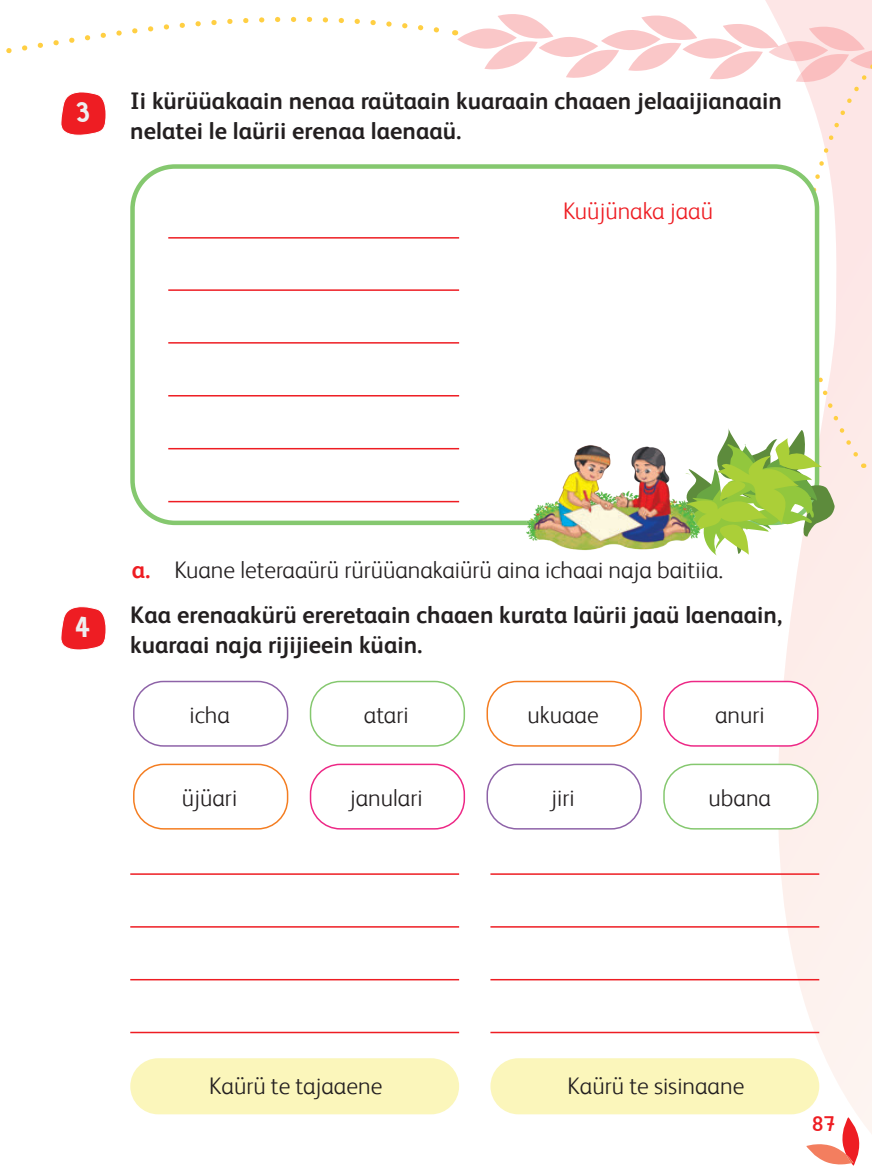
<style>
.page{position:relative;width:872px;height:1170px;background:#fff}
.page>*{position:absolute;margin:0;border:0;box-sizing:border-box;transform-origin:0 0}
.t1{font:30px "Glitter Candy";color:#eeeeef}
.t2{font:700 24px/30px "Dune";color:#231f20}
.t3{font:24px "Dune";color:#231f20}
.t4{font:24px "Dune";color:#ee1d23}
.t5{font:700 21px "Dune";color:#ee1d23}
.s1{font-weight:700;color:#ee1d23}
</style>
<div class="page">
<svg style="left:761px;top:0;width:111px;height:1166px"></svg>
<svg style="left:6px;top:16px;width:447px;height:176px"></svg>
<svg style="left:766px;top:82px;width:106px;height:378px"></svg>
<svg style="left:454px;top:14px;width:418px;height:68px"></svg>
<svg style="left:806px;top:1117px;width:54px;height:48px"></svg>
<div style="left:132px;top:166px;width:685px;height:357px;background:#fff;border-radius:43px"></div>
<div style="left:130px;top:164px;width:689px;height:361px;border:4px solid #85c86f;border-radius:43px"></div>
<svg style="left:706px;top:428px;width:129px;height:127px"></svg>
<img style="left:519px;top:445px;width:187px;height:106px">
<svg style="left:61px;top:91px;width:46px;height:45px"></svg>
<svg style="left:61px;top:606px;width:45px;height:44px"></svg>
<div style="left:133px;top:680px;width:155px;height:66px;border:2px solid #8e63a8;border-radius:30px"></div>
<div style="left:133px;top:763px;width:155px;height:66px;border:2px solid #f47d21;border-radius:30px"></div>
<div style="left:310px;top:680px;width:155px;height:66px;border:2px solid #85c86f;border-radius:30px"></div>
<div style="left:310px;top:763px;width:155px;height:66px;border:2px solid #ed2886;border-radius:30px"></div>
<div style="left:486px;top:680px;width:156px;height:66px;border:2px solid #f47d21;border-radius:30px"></div>
<div style="left:486px;top:763px;width:156px;height:66px;border:2px solid #8e63a8;border-radius:30px"></div>
<div style="left:664px;top:681px;width:153px;height:64px;background:#fff;border-radius:30px"></div>
<div style="left:663px;top:680px;width:155px;height:66px;border:2px solid #ed2886;border-radius:30px"></div>
<div style="left:664px;top:764px;width:153px;height:64px;background:#fff;border-radius:30px"></div>
<div style="left:663px;top:763px;width:155px;height:66px;border:2px solid #85c86f;border-radius:30px"></div>
<div style="left:130px;top:1058px;width:329px;height:56px;background:#fbf6bb;border-radius:28px"></div>
<div style="left:490px;top:1058px;width:329px;height:56px;background:#fbf6bb;border-radius:28px"></div>
<hr style="left:130px;top:873px;width:329px;height:1px;background:#ee1d23">
<hr style="left:490px;top:873px;width:329px;height:1px;background:#ee1d23">
<hr style="left:130px;top:926px;width:329px;height:1px;background:#ee1d23">
<hr style="left:490px;top:926px;width:329px;height:1px;background:#ee1d23">
<hr style="left:130px;top:978px;width:329px;height:2px;background:#ee1d23">
<hr style="left:490px;top:978px;width:329px;height:2px;background:#ee1d23">
<hr style="left:130px;top:1031px;width:329px;height:2px;background:#ee1d23">
<hr style="left:168px;top:342px;width:291px;height:1px;background:#ee1d23">
<hr style="left:168px;top:289px;width:291px;height:2px;background:#ee1d23">
<hr style="left:168px;top:237px;width:291px;height:1px;background:#ee1d23">
<hr style="left:168px;top:395px;width:291px;height:1px;background:#ee1d23">
<hr style="left:168px;top:448px;width:291px;height:1px;background:#ee1d23">
<hr style="left:168px;top:501px;width:291px;height:1px;background:#ee1d23">
<hr style="left:490px;top:1031px;width:329px;height:2px;background:#ee1d23">
<p class="t1" style="left:76px;top:93px;width:15px">3</p>
<p class="t2" style="left:130px;top:84px;width:653px">Ii kürüüakaain nenaa raütaain kuaraain chaaen jelaaijianaain nelatei le laürii erenaa laenaaü.</p>
<p class="t4" style="left:563px;top:195px;width:151px">Kuüjünaka jaaü</p>
<p class="t1" style="left:76px;top:607px;width:16px">4</p>
<p class="t3" style="left:132px;top:554px;width:593px"><span class="s1">a.</span> Kuane leteraaürü rürüüanakaiürü aina ichaai naja baitiia.</p>
<p class="t2" style="left:130px;top:598px;width:653px">Kaa erenaakürü ereretaain chaaen kurata laürii jaaü laenaain, kuaraai naja rijijieein küain.</p>
<p class="t3" style="left:189px;top:699px;width:42px">icha</p>
<p class="t3" style="left:182px;top:782px;width:57px">üjüari</p>
<p class="t3" style="left:364px;top:699px;width:46px">atari</p>
<p class="t3" style="left:350px;top:782px;width:74px">janulari</p>
<p class="t3" style="left:527px;top:699px;width:73px">ukuaae</p>
<p class="t3" style="left:551px;top:782px;width:25px">jiri</p>
<p class="t3" style="left:715px;top:699px;width:51px">anuri</p>
<p class="t3" style="left:708px;top:782px;width:64px">ubana</p>
<p class="t3" style="left:209px;top:1069px;width:175px">Kaürü te tajaaene</p>
<p class="t3" style="left:567px;top:1069px;width:178px">Kaürü te sisinaane</p>
<p class="t5" style="left:811px;top:1108px;width:26px">87</p>
</div>
